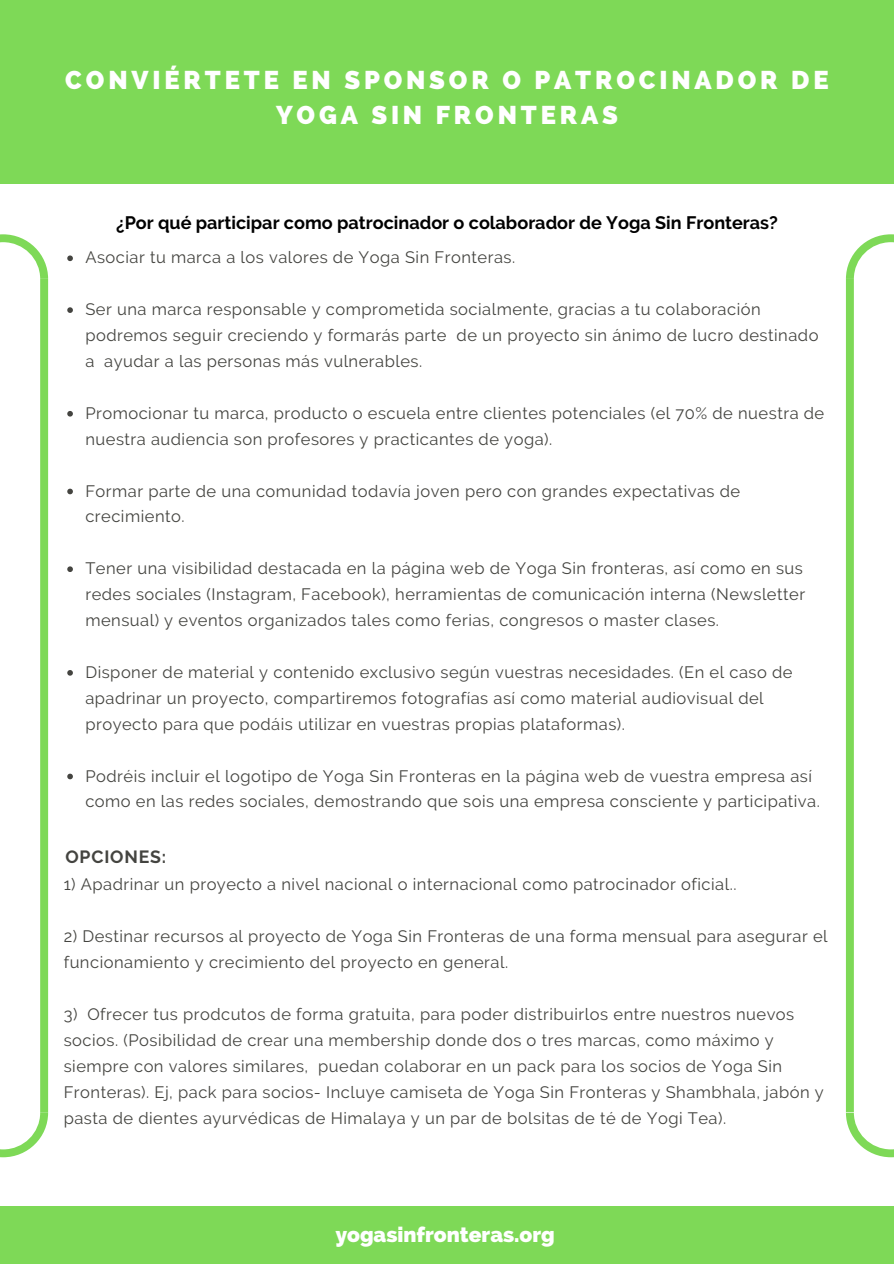
<style>
.page{position:relative;width:894px;height:1264px;background:#fff}
.page>*{position:absolute;margin:0;border:0;box-sizing:border-box;transform-origin:0 0}
.t1{font:800 25.65px/35.2px "Raleway";letter-spacing:.15em;color:#fff;text-align:center}
.t2{font:800 21px "Raleway";color:#fff}
.t3{font:700 18px "Raleway";color:#000}
.t4{font:700 17.7px "Raleway";letter-spacing:.045em;color:#444440}
.t5{font:16.5px/26px "Raleway";letter-spacing:.03em;color:#444440}
</style>
<div class="page">
<svg style="left:67px;top:255px;width:6px;height:6px"></svg>
<svg style="left:67px;top:307px;width:6px;height:6px"></svg>
<svg style="left:67px;top:411px;width:6px;height:5px"></svg>
<svg style="left:67px;top:488px;width:6px;height:6px"></svg>
<svg style="left:67px;top:566px;width:6px;height:6px"></svg>
<svg style="left:67px;top:670px;width:6px;height:5px"></svg>
<svg style="left:67px;top:773px;width:6px;height:6px"></svg>
<div style="left:0;top:0;width:893px;height:183px;background:#7ed957"></div>
<div style="left:0;top:1205px;width:893px;height:58px;background:#7ed957"></div>
<svg style="left:845px;top:234px;width:48px;height:923px"></svg>
<svg style="left:0;top:234px;width:48px;height:923px"></svg>
<h1 class="t1" style="left:65px;top:62px;width:764px">CONVIÉRTETE EN SPONSOR O PATROCINADOR DE<br>YOGA SIN FRONTERAS</h1>
<p class="t3" style="left:116px;top:212px;width:663px">¿Por qué participar como patrocinador o colaborador de Yoga Sin Fronteras?</p>
<p class="t5" style="left:85px;top:244px;width:431px">Asociar tu marca a los valores de Yoga Sin Fronteras.</p>
<p class="t5" style="left:85px;top:296px;width:734px">Ser una marca responsable y comprometida socialmente, gracias a tu colaboración podremos seguir creciendo y formarás parte de un proyecto sin ánimo de lucro destinado a ayudar a las personas más vulnerables.</p>
<p class="t5" style="left:85px;top:400px;width:740px">Promocionar tu marca, producto o escuela entre clientes potenciales (el 70% de nuestra de nuestra audiencia son profesores y practicantes de yoga).</p>
<p class="t5" style="left:85px;top:478px;width:656px">Formar parte de una comunidad todavía joven pero con grandes expectativas de crecimiento.</p>
<p class="t5" style="left:85px;top:555px;width:721px">Tener una visibilidad destacada en la página web de Yoga Sin fronteras, así como en sus redes sociales (Instagram, Facebook), herramientas de comunicación interna (Newsletter mensual) y eventos organizados tales como ferias, congresos o master clases.</p>
<p class="t5" style="left:85px;top:659px;width:708px">Disponer de material y contenido exclusivo según vuestras necesidades. (En el caso de apadrinar un proyecto, compartiremos fotografías así como material audiovisual del proyecto para que podáis utilizar en vuestras propias plataformas).</p>
<p class="t5" style="left:85px;top:762px;width:735px">Podréis incluir el logotipo de Yoga Sin Fronteras en la página web de vuestra empresa así como en las redes sociales, demostrando que sois una empresa consciente y participativa.</p>
<p class="t4" style="left:65px;top:845px;width:102px">OPCIONES:</p>
<p class="t5" style="left:64px;top:871px;width:674px">1) Apadrinar un proyecto a nivel nacional o internacional como patrocinador oficial..</p>
<p class="t5" style="left:64px;top:923px;width:765px">2) Destinar recursos al proyecto de Yoga Sin Fronteras de una forma mensual para asegurar el funcionamiento y crecimiento del proyecto en general.</p>
<p class="t5" style="left:64px;top:1001px;width:761px">3) Ofrecer tus prodcutos de forma gratuita, para poder distribuirlos entre nuestros nuevos socios. (Posibilidad de crear una membership donde dos o tres marcas, como máximo y siempre con valores similares, puedan colaborar en un pack para los socios de Yoga Sin Fronteras). Ej, pack para socios- Incluye camiseta de Yoga Sin Fronteras y Shambhala, jabón y pasta de dientes ayurvédicas de Himalaya y un par de bolsitas de té de Yogi Tea).</p>
<p class="t2" style="left:335px;top:1222px;width:220px">yogasinfronteras.org</p>
</div>
